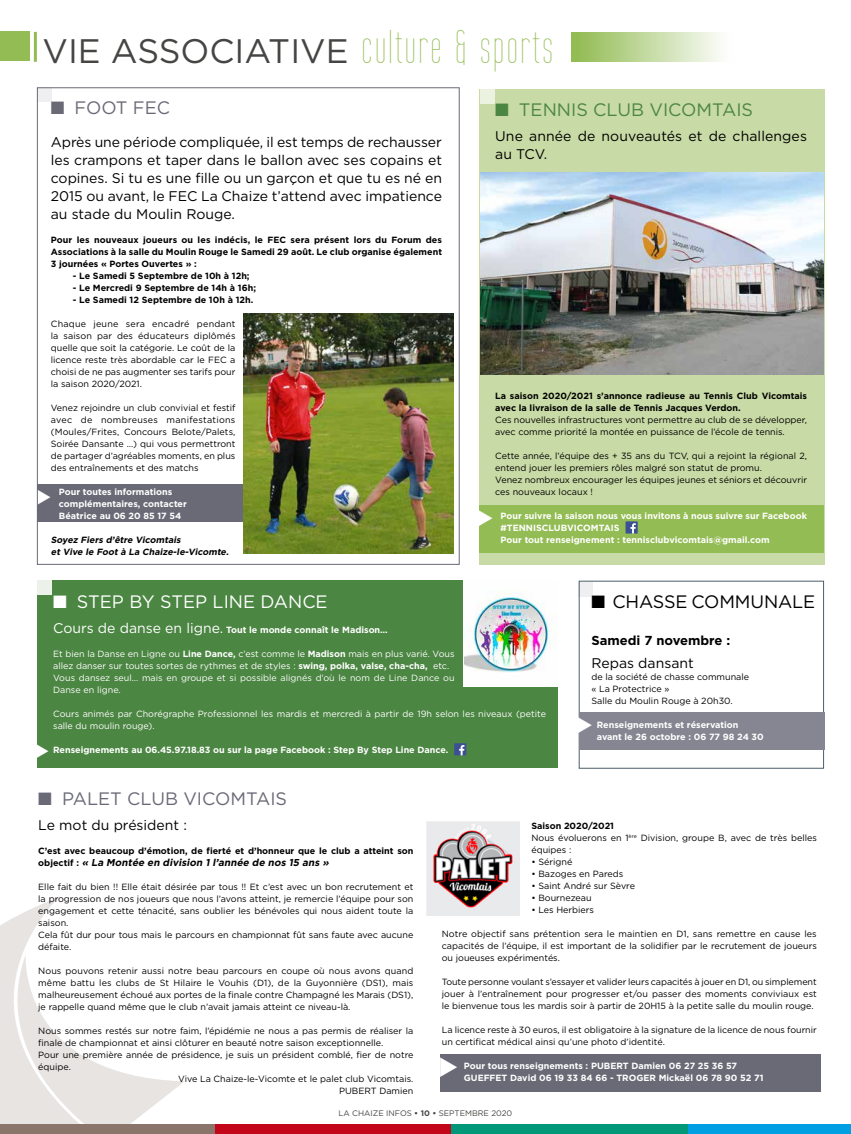
<style>
.page{position:relative;width:851px;height:1134px;background:#fff}
.page>*{position:absolute;margin:0;border:0;box-sizing:border-box;transform-origin:0 0}
.t1{font:34px "Gotham";color:#464543}
.t2{font:18px "Gotham";color:#6a6a77}
.t3{font:18px "Gotham";color:#4c8643}
.t4{font:18px "Gotham";color:#fff}
.t5{font:18px "Gotham";letter-spacing:-.005em;color:#000}
.t6{font:14px/18px "Gotham";color:#000;text-align:justify}
.t7{font:700 13px "Gotham";color:#000}
.t8{font:italic 700 10px "Gotham";color:#000}
.t9{font:9px/12px "Gotham";color:#000}
.t10{font:700 9px/12px "Gotham";color:#fff}
.t11{font:700 9px/12px "Gotham";color:#000;text-align:justify}
.t12{font:9px/12px "Gotham";color:#fff}
.t13{font:italic 700 9px/12px "Gotham";color:#000}
.t14{font:8px "Gotham";color:#464543}
.s1{font-family:"Tall Films";font-size:48px;color:#93bc54}
.s2{font-weight:400;font-size:14px}
.s3{font-weight:700}
.s4{font-style:normal;font-size:9px}
</style>
<div class="page">
<svg style="left:0;top:897px;width:184px;height:227px"></svg>
<div style="left:0;top:31px;width:29px;height:30px;background:#93bc54"></div>
<hr style="left:34px;top:32px;width:3px;height:30px;background:#93bc54">
<div style="left:0;top:1124px;width:292px;height:10px;background:#8b756a"></div>
<div style="left:215px;top:1124px;width:313px;height:10px;background:#c3061a"></div>
<div style="left:451px;top:1124px;width:314px;height:10px;background:#009878"></div>
<div style="left:688px;top:1124px;width:162px;height:10px;background:#009ee3"></div>
<div style="left:571px;top:32px;width:162px;height:30px;background:linear-gradient(to right,#8fb94e,#fff)"></div>
<div style="left:38px;top:88px;width:14px;height:14px;background:#efeff2"></div>
<div style="left:578px;top:583px;width:14px;height:14px;background:#efeff2"></div>
<div style="left:37px;top:485px;width:322px;height:37px;background:#6a6a77"></div>
<div style="left:440px;top:1054px;width:380px;height:38px;background:#6a6a77"></div>
<div style="left:37px;top:580px;width:520px;height:188px;background:#4c8643"></div>
<div style="left:578px;top:581px;width:245px;height:188px;border:1px solid #4b5f6a"></div>
<div style="left:479px;top:89px;width:345px;height:475px;background:#c8daa5"></div>
<div style="left:479px;top:506px;width:344px;height:47px;background:#93bc54"></div>
<img style="left:480px;top:172px;width:343px;height:203px">
<img style="left:244px;top:314px;width:209px;height:239px">
<div style="left:463px;top:580px;width:95px;height:106px;background:#fff"></div>
<img style="left:464px;top:590px;width:90px;height:82px">
<img style="left:426px;top:821px;width:93px;height:94px">
<div style="left:625px;top:521px;width:12px;height:12px;background:#3c5193"></div>
<svg style="left:630px;top:523px;width:5px;height:10px"></svg>
<div style="left:454px;top:743px;width:12px;height:12px;background:#3c5193"></div>
<svg style="left:459px;top:745px;width:5px;height:10px"></svg>
<div style="left:480px;top:89px;width:14px;height:14px;background:#ebf2e0"></div>
<div style="left:37px;top:580px;width:14px;height:15px;background:#ecf1ea"></div>
<div style="left:579px;top:712px;width:245px;height:37px;background:#868693"></div>
<svg style="left:36px;top:487px;width:1px;height:20px"></svg>
<svg style="left:578px;top:716px;width:1px;height:19px"></svg>
<h1 class="t1" style="left:43px;top:29px;width:512px">VIE ASSOCIATIVE <span class="s1">culture &amp; sports</span></h1>
<h2 class="t2" style="left:51px;top:96px;width:121px">■ FOOT FEC</h2>
<p class="t6" style="left:51px;top:132px;width:392px">Après une période compliquée, il est temps de rechausser les crampons et taper dans le ballon avec ses copains et copines. Si tu es une fille ou un garçon et que tu es né en 2015 ou avant, le FEC La Chaize t’attend avec impatience au stade du Moulin Rouge.</p>
<p class="t11" style="left:51px;top:233px;width:392px">Pour les nouveaux joueurs ou les indécis, le FEC sera présent lors du Forum des Associations à la salle du Moulin Rouge le Samedi 29 août. Le club organise également 3 journées « Portes Ouvertes » :</p>
<p class="t11" style="left:73px;top:269px;width:178px">- Le Samedi 5 Septembre de 10h à 12h;</p>
<p class="t11" style="left:73px;top:281px;width:185px">- Le Mercredi 9 Septembre de 14h à 16h;</p>
<p class="t11" style="left:73px;top:293px;width:182px">- Le Samedi 12 Septembre de 10h à 12h.</p>
<p class="t9" style="left:51px;top:317px;width:186px;text-align:justify">Chaque jeune sera encadré pendant la saison par des éducateurs diplômés quelle que soit la catégorie. Le coût de la licence reste très abordable car le FEC a choisi de ne pas augmenter ses tarifs pour la saison 2020/2021.</p>
<p class="t9" style="left:51px;top:401px;width:186px;text-align:justify">Venez rejoindre un club convivial et festif avec de nombreuses manifestations (Moules/Frites, Concours Belote/Palets, Soirée Dansante …) qui vous permettront de partager d’agréables moments, en plus des entraînements et des matchs</p>
<p class="t10" style="left:59px;top:485px;width:129px">Pour toutes informations complémentaires, contacter<br>Béatrice au 06 20 85 17 54</p>
<p class="t13" style="left:51px;top:533px;width:181px">Soyez Fiers d’être Vicomtais<br>et Vive le Foot à La Chaize-le-Vicomte.</p>
<h2 class="t3" style="left:495px;top:98px;width:259px">■ TENNIS CLUB VICOMTAIS</h2>
<h3 class="t6" style="left:495px;top:127px;width:313px">Une année de nouveautés et de challenges au TCV.</h3>
<p class="t11" style="left:495px;top:390px;width:313px">La saison 2020/2021 s’annonce radieuse au Tennis Club Vicomtais avec la livraison de la salle de Tennis Jacques Verdon.</p>
<p class="t9" style="left:495px;top:414px;width:313px">Ces nouvelles infrastructures vont permettre au club de se développer, avec comme priorité la montée en puissance de l’école de tennis.</p>
<p class="t9" style="left:495px;top:450px;width:313px">Cette année, l’équipe des + 35 ans du TCV, qui a rejoint la régional 2, entend jouer les premiers rôles malgré son statut de promu.<br>Venez nombreux encourager les équipes jeunes et séniors et découvrir ces nouveaux locaux !</p>
<p class="t10" style="left:500px;top:510px;width:308px">Pour suivre la saison nous vous invitons à nous suivre sur Facebook #TENNISCLUBVICOMTAIS<br>Pour tout renseignement : tennisclubvicomtais@gmail.com</p>
<h2 class="t4" style="left:53px;top:590px;width:276px">■ STEP BY STEP LINE DANCE</h2>
<p class="t10" style="left:53px;top:624px;width:336px"><span class="s2">Cours de danse en ligne.</span> Tout le monde connaît le Madison…</p>
<p class="t12" style="left:53px;top:648px;width:403px">Et bien la Danse en Ligne ou <span class="s3">Line Dance,</span> c’est comme le <span class="s3">Madison</span> mais en plus varié. Vous allez danser sur toutes sortes de rythmes et de styles : <span class="s3">swing, polka, valse, cha-cha,</span> etc.<br>Vous dansez seul… mais en groupe et si possible alignés d’où le nom de Line Dance ou Danse en ligne.</p>
<p class="t12" style="left:53px;top:708px;width:494px">Cours animés par Chorégraphe Professionnel les mardis et mercredi à partir de 19h selon les niveaux (petite salle du moulin rouge).</p>
<p class="t10" style="left:53px;top:744px;width:397px">Renseignements au 06.45.97.18.83 ou sur la page Facebook : Step By Step Line Dance.</p>
<h2 class="t5" style="left:591px;top:590px;width:225px">■ CHASSE COMMUNALE</h2>
<h3 class="t7" style="left:591px;top:632px;width:140px">Samedi 7 novembre :</h3>
<h3 class="t6" style="left:591px;top:653px;width:104px">Repas dansant</h3>
<p class="t9" style="left:591px;top:670px;width:159px">de la société de chasse communale « La Protectrice »<br>Salle du Moulin Rouge à 20h30.</p>
<p class="t10" style="left:596px;top:718px;width:168px">Renseignements et réservation avant le 26 octobre : 06 77 98 24 30</p>
<h2 class="t2" style="left:38px;top:787px;width:250px">■ PALET CLUB VICOMTAIS</h2>
<h3 class="t6" style="left:38px;top:816px;width:150px">Le mot du président :</h3>
<p class="t11" style="left:38px;top:845px;width:376px">C’est avec beaucoup d’émotion, de fierté et d’honneur que le club a atteint son</p>
<p class="t8" style="left:38px;top:857px;width:294px"><span class="s4">o bj e c t i f :</span> « La Montée en division 1 l’année de nos 15 ans »</p>
<p class="t9" style="left:38px;top:881px;width:376px">Elle fait du bien !! Elle était désirée par tous !! Et c’est avec un bon recrutement et la progression de nos joueurs que nous l’avons atteint, je remercie l’équipe pour son engagement et cette ténacité, sans oublier les bénévoles qui nous aident toute la saison.<br>Cela fût dur pour tous mais le parcours en championnat fût sans faute avec aucune défaite.</p>
<p class="t9" style="left:38px;top:965px;width:376px;text-align:justify">Nous pouvons retenir aussi notre beau parcours en coupe où nous avons quand même battu les clubs de St Hilaire le Vouhis (D1), de la Guyonnière (DS1), mais malheureusement échoué aux portes de la finale contre Champagné les Marais (DS1), je rappelle quand même que le club n’avait jamais atteint ce niveau-là.</p>
<p class="t9" style="left:38px;top:1025px;width:376px">Nous sommes restés sur notre faim, l’épidémie ne nous a pas permis de réaliser la</p>
<p class="t9" style="left:38px;top:1037px;width:346px">finale de championnat et ainsi clôturer en beauté notre saison exceptionnelle.</p>
<p class="t9" style="left:38px;top:1049px;width:376px">Pour une première année de présidence, je suis un président comblé, fier de notre</p>
<p class="t9" style="left:38px;top:1061px;width:34px">équipe.</p>
<p class="t9" style="left:178px;top:1073px;width:237px">Vive La Chaize-le-Vicomte et le palet club Vicomtais.</p>
<p class="t9" style="left:339px;top:1085px;width:76px">PUBERT Damien</p>
<p class="t9" style="left:531px;top:820px;width:287px"><span class="s3">Saison 2020/2021<br></span>Nous évoluerons en 1<sup>ère</sup> Division, groupe B, avec de très belles équipes :</p>
<p class="t9" style="left:531px;top:856px;width:42px">• Sérigné</p>
<p class="t9" style="left:531px;top:868px;width:93px">• Bazoges en Pareds</p>
<p class="t9" style="left:531px;top:880px;width:105px">• Saint André sur Sèvre</p>
<p class="t9" style="left:531px;top:892px;width:62px">• Bournezeau</p>
<p class="t9" style="left:531px;top:904px;width:64px">• Les Herbiers</p>
<p class="t9" style="left:441px;top:928px;width:376px;text-align:justify">Notre objectif sans prétention sera le maintien en D1, sans remettre en cause les capacités de l’équipe, il est important de la solidifier par le recrutement de joueurs ou joueuses expérimentés.</p>
<p class="t9" style="left:441px;top:976px;width:376px;text-align:justify">Toute personne voulant s’essayer et valider leurs capacités à jouer en D1, ou simplement jouer à l’entraînement pour progresser et/ou passer des moments conviviaux est le bienvenue tous les mardis soir à partir de 20H15 à la petite salle du moulin rouge.</p>
<p class="t9" style="left:441px;top:1024px;width:376px">La licence reste à 30 euros, il est obligatoire à la signature de la licence de nous fournir un certificat médical ainsi qu’une photo d’identité.</p>
<p class="t10" style="left:463px;top:1060px;width:301px">Pour tous renseignements : PUBERT Damien 06 27 25 36 57<br>GUEFFET David 06 19 33 84 66 - TROGER Mickaël 06 78 90 52 71</p>
<p class="t14" style="left:338px;top:1108px;width:175px">LA CHAIZE INFOS <span class="s3">• 10 •</span> SEPTEMBRE 2020</p>
</div>
